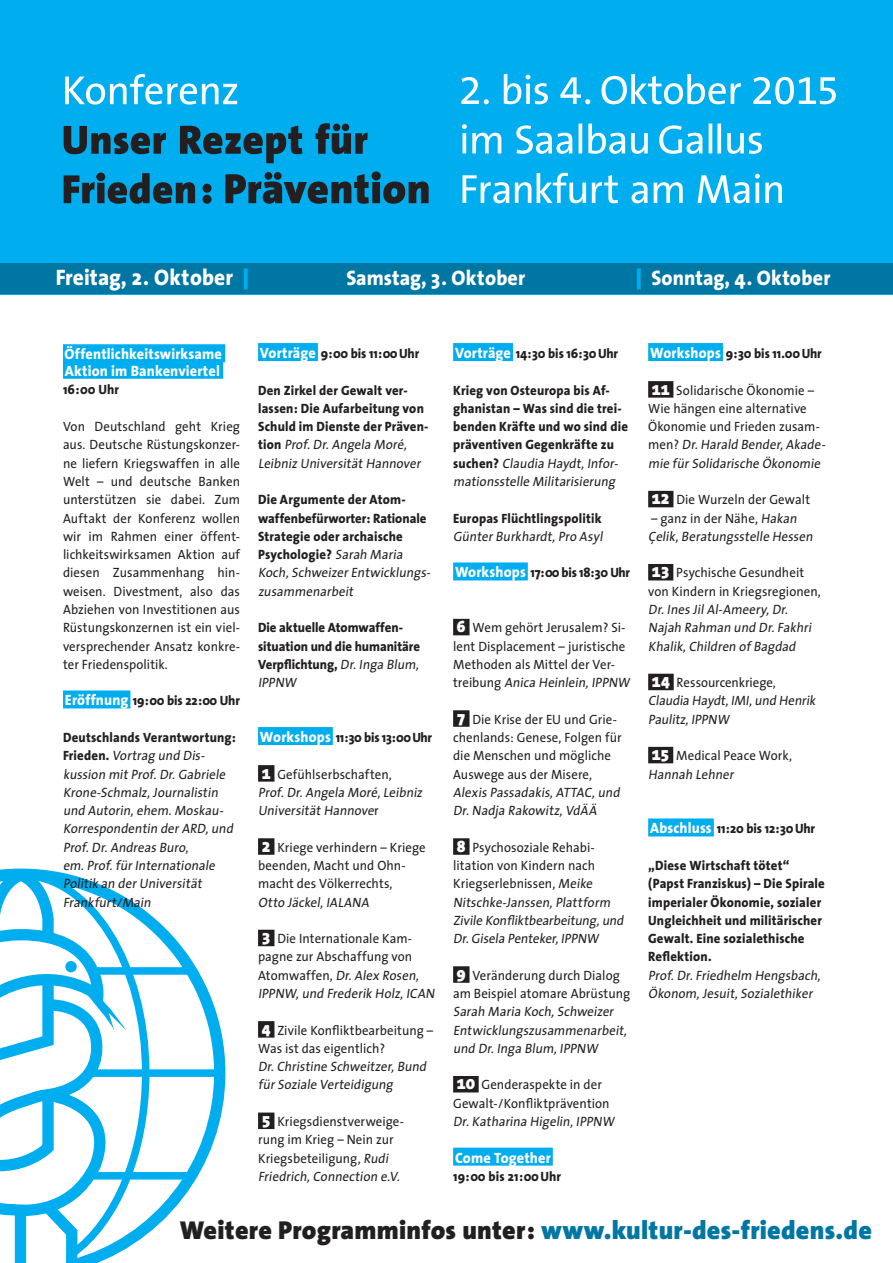
<style>
.page{position:relative;width:893px;height:1263px;background:#fff}
.page>*{position:absolute;margin:0;border:0;box-sizing:border-box;transform-origin:0 0}
.t1{font:900 25.95px "The Sans B9";letter-spacing:.01em;color:#231f20}
.t2{font:800 22.5px "The Sans";letter-spacing:.005em;color:#fff;scale:.95 1}
.t3{font:800 21px "The Sans";letter-spacing:.005em;color:#fff;scale:.95 1}
.t4{font:800 15px/16.5px "The Sans";letter-spacing:.01em;color:#fff;scale:.95 1}
.t5{font:13.5px/18.3px "The Sans";letter-spacing:.005em;color:#231f20;scale:.95 1}
.t6{font:800 13.5px/18.3px "The Sans";letter-spacing:.01em;color:#231f20;scale:.95 1}
.t7{font:800 13.5px "The Sans";letter-spacing:-.02em;color:#231f20;scale:.95 1}
.s1{font-family:"The Sans Mono";font-weight:900;font-size:21px;color:#00aeef}
.s2{font-family:"The Sans Mono";font-weight:900;color:#00aeef}
.s3{font-size:15px;color:#fff}
.s4{font-weight:800}
.s5{font-weight:400}
.s6{font-family:"The Sans Mono";font-weight:900;font-size:16.5px;color:#fff}
.s7{color:#0076a3}
</style>
<div class="page">
<div style="left:0;top:0;width:893px;height:294px;background:#00aeef"></div>
<svg style="left:153px;top:917px;width:73px;height:313px"></svg>
<div style="left:89px;top:1069px;width:131px;height:8px;background:#00aeef"></div>
<div style="left:92px;top:967px;width:99px;height:8px;background:#00aeef"></div>
<div style="left:89px;top:1172px;width:100px;height:7px;background:#00aeef"></div>
<svg style="left:14px;top:897px;width:139px;height:366px"></svg>
<div style="left:15px;top:1209px;width:11px;height:54px;background:#00aeef"></div>
<svg style="left:0;top:868px;width:126px;height:353px"></svg>
<div style="left:0;top:263px;width:893px;height:31px;background:#0076a3"></div>
<div style="left:63px;top:344px;width:162px;height:18px;background:#00aeef"></div>
<div style="left:63px;top:361px;width:160px;height:18px;background:#00aeef"></div>
<div style="left:63px;top:690px;width:67px;height:18px;background:#00aeef"></div>
<div style="left:258px;top:343px;width:60px;height:18px;background:#00aeef"></div>
<div style="left:258px;top:727px;width:75px;height:18px;background:#00aeef"></div>
<div style="left:258px;top:765px;width:16px;height:17px;background:#231f20"></div>
<div style="left:258px;top:838px;width:16px;height:17px;background:#231f20"></div>
<div style="left:258px;top:930px;width:16px;height:16px;background:#231f20"></div>
<div style="left:258px;top:1021px;width:16px;height:17px;background:#231f20"></div>
<div style="left:258px;top:1112px;width:16px;height:17px;background:#231f20"></div>
<div style="left:453px;top:343px;width:60px;height:18px;background:#00aeef"></div>
<div style="left:453px;top:562px;width:75px;height:18px;background:#00aeef"></div>
<div style="left:453px;top:619px;width:17px;height:16px;background:#231f20"></div>
<div style="left:453px;top:710px;width:17px;height:17px;background:#231f20"></div>
<div style="left:453px;top:838px;width:17px;height:17px;background:#231f20"></div>
<div style="left:453px;top:966px;width:17px;height:17px;background:#231f20"></div>
<div style="left:453px;top:1076px;width:26px;height:16px;background:#231f20"></div>
<div style="left:453px;top:1147px;width:100px;height:18px;background:#00aeef"></div>
<div style="left:648px;top:343px;width:75px;height:18px;background:#00aeef"></div>
<div style="left:648px;top:381px;width:25px;height:17px;background:#231f20"></div>
<div style="left:648px;top:491px;width:25px;height:16px;background:#231f20"></div>
<div style="left:648px;top:564px;width:25px;height:16px;background:#231f20"></div>
<div style="left:648px;top:674px;width:26px;height:16px;background:#231f20"></div>
<div style="left:648px;top:747px;width:25px;height:16px;background:#231f20"></div>
<div style="left:648px;top:818px;width:66px;height:18px;background:#00aeef"></div>
<svg style="left:64px;top:171px;width:365px;height:33px"></svg>
<svg style="left:64px;top:123px;width:304px;height:40px"></svg>
<svg style="left:65px;top:74px;width:172px;height:31px"></svg>
<svg style="left:462px;top:173px;width:320px;height:30px"></svg>
<svg style="left:462px;top:124px;width:300px;height:30px"></svg>
<svg style="left:461px;top:74px;width:375px;height:30px"></svg>
<h2 class="t2" style="left:56px;top:258px;width:210px">Freitag, 2. Oktober <span class="s1">|</span></h2>
<h3 class="t3" style="left:346px;top:260px;width:190px">Samstag, 3. Oktober</h3>
<h3 class="t3" style="left:631px;top:260px;width:212px"><span class="s2">|</span> Sonntag, 4. Oktober</h3>
<p class="t4" style="left:65px;top:346px;width:167px">Öffentlichkeitswirksame<br>Aktion im Bankenviertel</p>
<p class="t6" style="left:63px;top:380px;width:61px">16:00 Uhr</p>
<p class="t5" style="left:63px;top:417px;width:188px;text-align:justify">Von Deutschland geht Krieg aus. Deutsche Rüstungskonzer&shy;ne liefern Kriegswaffen in alle Welt – und deutsche Banken unterstützen sie dabei. Zum Auftakt der Konferenz wollen wir im Rahmen einer öffent&shy;lichkeitswirksamen Aktion auf diesen Zusammenhang hin&shy;weisen. Divestment, also das Abziehen von Investitionen aus Rüstungskonzernen ist ein viel&shy;versprechender Ansatz konkre&shy;ter Friedenspolitik.</p>
<p class="t6" style="left:65px;top:691px;width:186px"><span class="s3">Eröffnung</span> 19:00 bis 22:00 Uhr</p>
<p class="t5" style="left:63px;top:728px;width:184px"><span class="s4">Deutschlands Verantwortung:<br>Fried e n .</span> Vortrag und Dis&shy;kussion mitProf.Dr.Gabriele<br>Krone-Schmalz,Journalistin und Autorin,ehem.Moskau-<br>Korrespondentin derARD,und<br>Prof.Dr.Andreas Buro, em.Prof.fürInternationale<br>Politik an derUniversität<br>Frankfurt/Main</p>
<p class="t6" style="left:260px;top:344px;width:169px"><span class="s3">Vorträge</span> 9:00 bis 11:00Uhr</p>
<p class="t6" style="left:258px;top:381px;width:181px">Den Zirkel der Gewalt ver&shy;lassen: Die Aufarbeitung von<br>Schuld im Dienste der Präven&shy;t i o n <span class="s5">Prof.Dr.Angela Moré,<br>Leibniz UniversitätHannover</span></p>
<p class="t6" style="left:258px;top:490px;width:186px">Die Argumente der Atom&shy;waffenbefürworter: Rationale<br>Strategie oder archaische<br>Psychologie? <span class="s5">Sarah Maria<br>Koch,SchweizerEntwicklungs&shy;zusammenarbeit</span></p>
<p class="t6" style="left:258px;top:618px;width:174px">Die aktuelle Atomwaffen&shy;situation und die humanitäre<br>Verpflichtung, <span class="s5">Dr.Inga Blum,<br>IPPNW</span></p>
<p class="t7" style="left:260px;top:726px;width:183px"><span class="s3">Workshops</span> 11:30 bis 13:00Uhr</p>
<p class="t5" style="left:258px;top:764px;width:178px"><span class="s6">1</span> Gefühlserbschaften,<br>Prof.Dr.Angela Moré,Leibniz<br>UniversitätHannover</p>
<p class="t5" style="left:258px;top:838px;width:178px"><span class="s6">2</span> Kriege verhindern – Kriege beenden, Macht und Ohn&shy;macht des Völkerrechts,<br>Otto Jäckel,IALANA</p>
<p class="t5" style="left:258px;top:929px;width:191px"><span class="s6">3</span> Die Internationale Kam&shy;pagne zur Abschaffung von<br>Atomwaffen, Dr.Alex Rosen,<br>IPPNW,und Frederik Holz,ICAN</p>
<p class="t5" style="left:258px;top:1020px;width:186px"><span class="s6">4</span> Zivile Konfliktbearbeitung –<br>Was ist das eigentlich?<br>Dr.Christine Schweitzer,Bund fürSoziale Verteidigung</p>
<p class="t5" style="left:258px;top:1112px;width:155px"><span class="s6">5</span> Kriegsdienstverweige&shy;rung im Krieg – Nein zur<br>Kriegsbeteiligung, Rudi<br>Friedrich,Connection e.V.</p>
<p class="t6" style="left:455px;top:344px;width:173px"><span class="s3">Vorträge</span> 14:30 bis 16:30Uhr</p>
<p class="t6" style="left:453px;top:381px;width:186px">Krieg von Osteuropa bis Af&shy;ghanistan – Was sind die trei&shy;benden Kräfte und wo sind die präventiven Gegenkräfte zu<br>s u c h e n ? <span class="s5">Claudia Haydt,Infor&shy;mationsstelle Militarisierung</span></p>
<p class="t6" style="left:453px;top:509px;width:158px">Europas Flüchtlingspolitik</p>
<p class="t5" style="left:453px;top:527px;width:162px">GünterBurkhardt,Pro Asyl</p>
<p class="t7" style="left:455px;top:561px;width:186px"><span class="s3">Workshops</span> 17:00 bis 18:30 Uhr</p>
<p class="t5" style="left:453px;top:618px;width:191px"><span class="s6">6</span> Wem gehört Jerusalem? Si&shy;lent Displacement – juristische<br>Methoden als Mittel der Ver-<br>t re i b u n g Anica Heinlein,IPPNW</p>
<p class="t5" style="left:453px;top:710px;width:180px"><span class="s6">7</span> Die Krise der EU und Grie&shy;chenlands: Genese, Folgen für die Menschen und mögliche<br>Auswege aus der Misere,<br>Alexis Passadakis,ATTAC,und<br>Dr.Nadja Rakowitz,VdÄÄ</p>
<p class="t5" style="left:453px;top:838px;width:184px"><span class="s6">8</span> Psychosoziale Rehabi&shy;litation von Kindern nach<br>Kriegserlebnissen, Meike<br>Nitschke-Janssen,Plattform<br>Zivile Konfliktbearbeitung,und<br>Dr.Gisela Penteker,IPPNW</p>
<p class="t5" style="left:453px;top:966px;width:188px"><span class="s6">9</span> Veränderung durch Dialog am Beispiel atomare Abrüstung<br>Sarah Maria Koch,Schweizer<br>Entwicklungszusammenarbeit, und Dr.Inga Blum,IPPNW</p>
<p class="t5" style="left:453px;top:1075px;width:174px"><span class="s6">10</span> Genderaspekte in der<br>Gewalt-/Konfliktprävention<br>Dr.Katharina Higelin,IPPNW</p>
<p class="t4" style="left:455px;top:1149px;width:102px">Come Together</p>
<p class="t6" style="left:453px;top:1167px;width:115px">19:00 bis 21:00Uhr</p>
<p class="t6" style="left:650px;top:344px;width:182px"><span class="s3">Workshops</span> 9:30 bis 11.00Uhr</p>
<p class="t5" style="left:648px;top:380px;width:191px"><span class="s6">11</span> Solidarische Ökonomie –<br>Wie hängen eine alternative<br>Ökonomie und Frieden zusam&shy;m e n ? Dr.Harald Bender,Akade&shy;mie fürSolidarische Ökonomie</p>
<p class="t5" style="left:652px;top:490px;width:168px"><span class="s6">12</span> Die Wurzeln der Gewalt</p>
<p class="t5" style="left:648px;top:508px;width:178px">– ganz in der Nähe, Hakan<br>Çelik,Beratungsstelle Hessen</p>
<p class="t5" style="left:648px;top:563px;width:183px"><span class="s6">13</span> Psychische Gesundheit von Kindern in Kriegsregionen,<br>Dr.Ines JilAl-Ameery,Dr.<br>Najah Rahman und Dr.Fakhri<br>Khalik,Children ofBagdad</p>
<p class="t5" style="left:648px;top:673px;width:181px"><span class="s6">14</span> Ressourcenkriege,<br>Claudia Haydt,IMI,und Henrik<br>Paulitz,IPPNW</p>
<p class="t5" style="left:648px;top:746px;width:153px"><span class="s6">15</span> Medical Peace Work,<br>Hannah Lehner</p>
<p class="t6" style="left:650px;top:819px;width:175px"><span class="s3">Abschluss</span> 11:20 bis 12:30Uhr</p>
<p class="t6" style="left:648px;top:856px;width:187px">„Diese Wirtschaft tötet“ (Papst Franziskus) – Die Spirale imperialer Ökonomie, sozialer<br>Ungleichheit und militärischer<br>Gewalt. Eine sozialethische<br>Reflektion.</p>
<p class="t5" style="left:648px;top:966px;width:186px">Prof.Dr.Friedhelm Hengsbach,<br>Ökonom,Jesuit,Sozialethiker</p>
<h1 class="t1" style="left:180px;top:1217px;width:694px">Weitere Programminfos unter: <span class="s7">www.kultur-des-friedens.de</span></h1>
</div>
